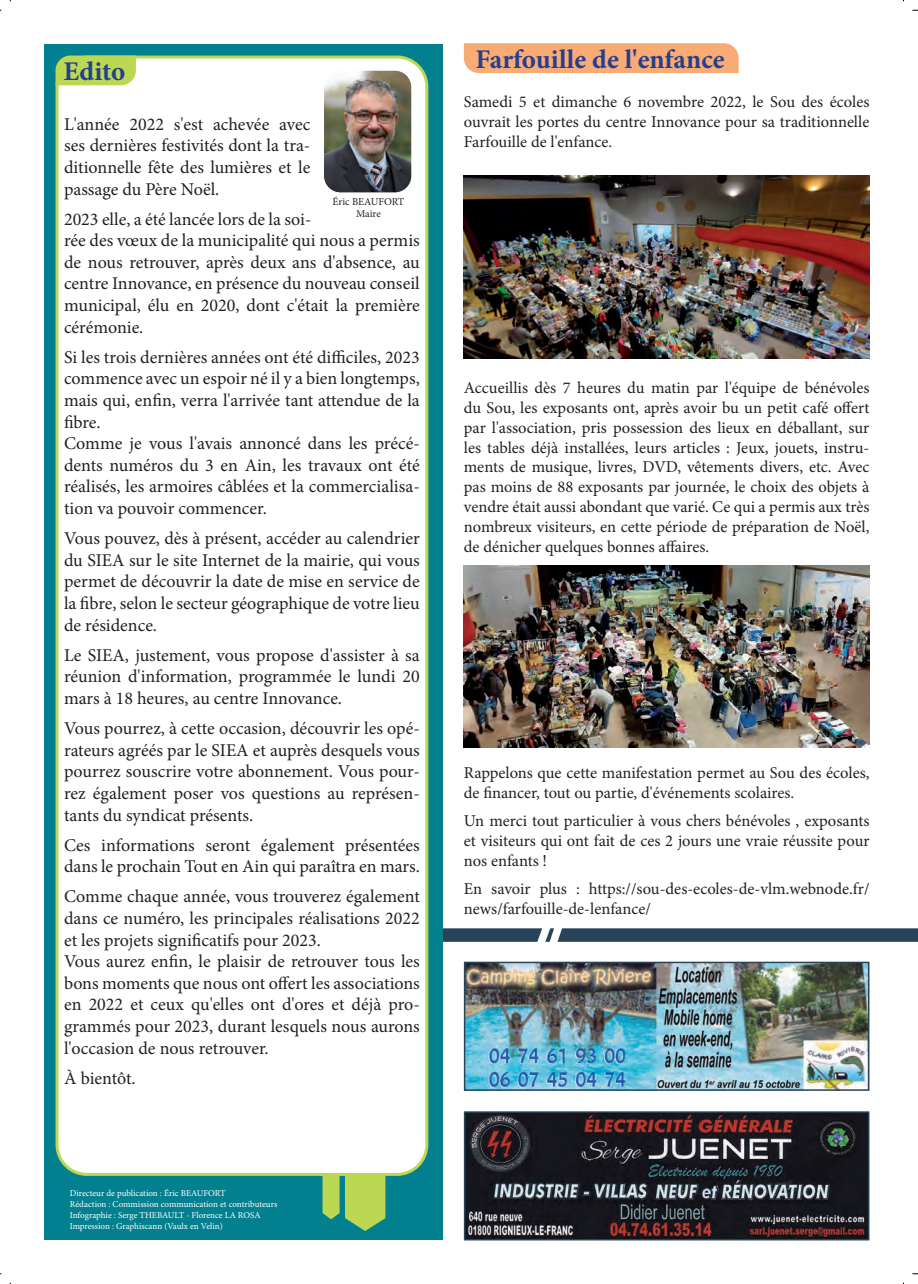
<style>
.page{position:relative;width:918px;height:1284px;background:#fff}
.page>*{position:absolute;margin:0;border:0;box-sizing:border-box;transform-origin:0 0}
.t1{font:700 27px "Minion Pro";color:#253f8e}
.t2{font:18px/21.6px "Minion Pro";color:#231f20;text-align:justify}
.t3{font:16.5px/19.8px "Minion Pro";color:#231f20;text-align:justify}
.t4{font:10.5px/12.6px "Minion Pro";color:#231f20;text-align:center}
.t5{font:9px/10.8px "Minion Pro";color:#fff}
</style>
<div class="page">
<div style="left:338px;top:928px;width:580px;height:13px;background:#27445b"></div>
<svg style="left:530px;top:928px;width:38px;height:14px"></svg>
<div style="left:44px;top:44px;width:398px;height:1195px;background:#03808f"></div>
<svg style="left:322px;top:1175px;width:17px;height:44px"></svg>
<svg style="left:345px;top:1175px;width:40px;height:55px;background:#a9ce57"></svg>
<div style="left:57px;top:57px;width:370px;height:1117px;background:#fff;border-radius:30px"></div>
<div style="left:56px;top:56px;width:372px;height:1119px;border:3px solid #bcd752;border-radius:30px"></div>
<svg style="left:55px;top:55px;width:82px;height:32px;background:#bad661"></svg>
<img style="left:325px;top:72px;width:87px;height:121px">
<div style="left:323px;top:70px;width:89px;height:123px;border:1px solid #fff;border-radius:17px"></div>
<img style="left:467px;top:1114px;width:399px;height:123px">
<div style="left:464px;top:1111px;width:405px;height:129px;border:2px solid #27445b"></div>
<img style="left:467px;top:964px;width:399px;height:123px">
<div style="left:464px;top:961px;width:405px;height:129px;border:2px solid #27445b"></div>
<div style="left:464px;top:43px;width:274px;height:30px;background:#f9ab76"></div>
<img style="left:464px;top:175px;width:405px;height:183px">
<img style="left:464px;top:565px;width:405px;height:183px">
<svg style="left:912px;top:9px;width:6px;height:2px"></svg>
<h1 class="t1" style="left:63px;top:53px;width:63px">Edito</h1>
<p class="t2" style="left:64px;top:113px;width:248px">L'année 2022 s'est achevée avec ses dernières festivités dont la tra&shy;ditionnelle fête des lumières et le passage du Père Noël.</p>
<p class="t2" style="left:64px;top:208px;width:357px;text-align:left">2023 elle, a été lancée lors de la soi-<br>rée des vœux de la municipalité qui nous a permis de nous retrouver, après deux ans d'absence, au centre Innovance, en présence du nouveau conseil municipal, élu en 2020, dont c'était la première cérémonie.</p>
<p class="t2" style="left:64px;top:346px;width:357px;text-align:left">Si les trois dernières années ont été difficiles, 2023 commence avec un espoir né il y a bien longtemps, mais qui, enfin, verra l'arrivée tant attendue de la fibre.<br>Comme je vous l'avais annoncé dans les précé&shy;dents numéros du 3 en Ain, les travaux ont été réalisés, les armoires câblées et la commercialisa&shy;tion va pouvoir commencer.</p>
<p class="t2" style="left:64px;top:527px;width:357px">Vous pouvez, dès à présent, accéder au calendrier du SIEA sur le site Internet de la mairie, qui vous permet de découvrir la date de mise en service de la fibre, selon le secteur géographique de votre lieu de résidence.</p>
<p class="t2" style="left:64px;top:644px;width:357px">Le SIEA, justement, vous propose d'assister à sa réunion d'information, programmée le lundi 20 mars à 18 heures, au centre Innovance.</p>
<p class="t2" style="left:64px;top:717px;width:357px">Vous pourrez, à cette occasion, découvrir les opé&shy;rateurs agréés par le SIEA et auprès desquels vous pourrez souscrire votre abonnement. Vous pour&shy;rez également poser vos questions au représen&shy;tants du syndicat présents.</p>
<p class="t2" style="left:64px;top:834px;width:357px">Ces informations seront également présentées dans le prochain Tout en Ain qui paraîtra en mars.</p>
<p class="t2" style="left:64px;top:885px;width:357px;text-align:left">Comme chaque année, vous trouverez également dans ce numéro, les principales réalisations 2022 et les projets significatifs pour 2023.<br>Vous aurez enfin, le plaisir de retrouver tous les bons moments que nous ont offert les associations en 2022 et ceux qu'elles ont d'ores et déjà pro&shy;grammés pour 2023, durant lesquels nous aurons l'occasion de nous retrouver.</p>
<p class="t2" style="left:64px;top:1067px;width:73px">À bientôt.</p>
<p class="t4" style="left:332px;top:195px;width:73px">Éric BEAUFORT<br>Maire</p>
<p class="t5" style="left:70px;top:1187px;width:209px">Directeur de publication : Éric BEAUFORT<br>Rédaction : Commission communication et contributeurs Infographie : Serge THEBAULT - Florence LA ROSA Impression : Graphiscann (Vaulx en Velin)</p>
<h1 class="t1" style="left:475px;top:40px;width:251px">Farfouille de l'enfance</h1>
<p class="t3" style="left:464px;top:92px;width:407px">Samedi 5 et dimanche 6 novembre 2022, le Sou des écoles ouvrait les portes du centre Innovance pour sa traditionnelle Farfouille de l'enfance.</p>
<p class="t3" style="left:464px;top:378px;width:407px">Accueillis dès 7 heures du matin par l'équipe de bénévoles du Sou, les exposants ont, après avoir bu un petit café offert par l'association, pris possession des lieux en déballant, sur les tables déjà installées, leurs articles : Jeux, jouets, instru&shy;ments de musique, livres, DVD, vêtements divers, etc. Avec pas moins de 88 exposants par journée, le choix des objets à vendre était aussi abondant que varié. Ce qui a permis aux très nombreux visiteurs, en cette période de préparation de Noël, de dénicher quelques bonnes affaires.</p>
<p class="t3" style="left:464px;top:763px;width:407px">Rappelons que cette manifestation permet au Sou des écoles, de financer, tout ou partie, d'événements scolaires.</p>
<p class="t3" style="left:464px;top:811px;width:407px">Un merci tout particulier à vous chers bénévoles , exposants et visiteurs qui ont fait de ces 2 jours une vraie réussite pour nos enfants !</p>
<p class="t3" style="left:464px;top:879px;width:407px">En savoir plus : https://sou-des-ecoles-de-vlm.webnode.fr/ news/farfouille-de-lenfance/</p>
</div>
